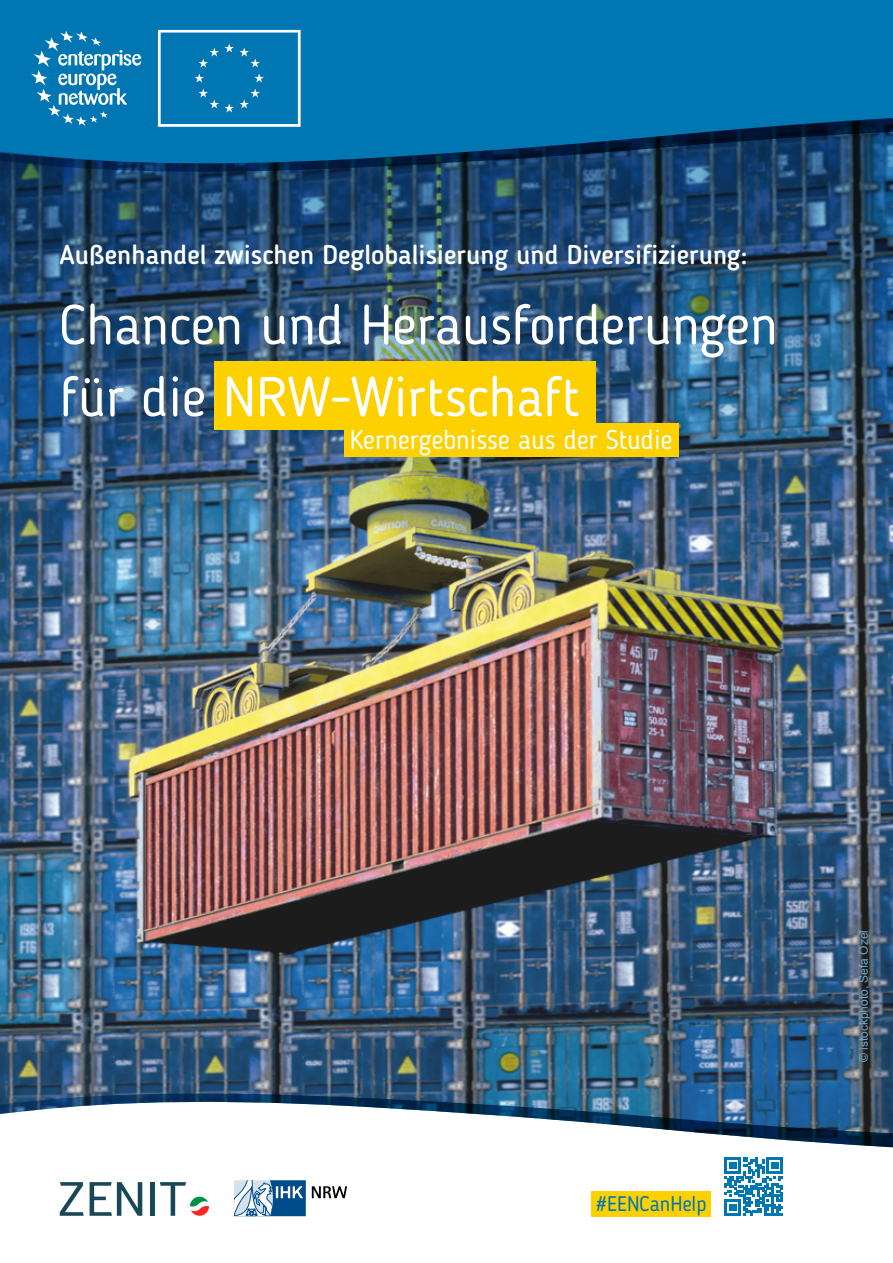
<style>
.page{position:relative;width:893px;height:1263px;background:#fff}
.page>*{position:absolute;margin:0;border:0;box-sizing:border-box;transform-origin:0 0}
.t1{font:55.5px/72px "Blogger Sans";color:#fff}
.t2{font:500 27px "Blogger Sans";color:#fff}
.t3{font:27px "Blogger Sans";color:#fff}
.t4{font:21px "Blogger Sans";color:#0077b3}
.t5{font:12px "Arial";color:#69a9d2}
</style>
<div class="page">
<img style="left:0;top:1054px;width:893px;height:38px">
<img style="left:0;top:173px;width:893px;height:881px">
<div style="left:214px;top:362px;width:381px;height:68px;background:#fdd000"></div>
<div style="left:344px;top:424px;width:335px;height:33px;background:#fdd000"></div>
<div style="left:0;top:0;width:893px;height:117px;background:#0077b3"></div>
<svg style="left:31px;top:31px;width:110px;height:86px;background:#3090c1"></svg>
<svg style="left:158px;top:30px;width:143px;height:87px;background:#1783ba"></svg>
<svg style="left:0;top:1092px;width:893px;height:56px"></svg>
<div style="left:591px;top:1191px;width:120px;height:25px;background:#fdd000"></div>
<svg style="left:0;top:117px;width:893px;height:56px;background:#095889"></svg>
<svg style="left:60px;top:1182px;width:24px;height:34px"></svg>
<svg style="left:90px;top:1182px;width:52px;height:34px"></svg>
<div style="left:150px;top:1182px;width:5px;height:34px;background:#194758"></div>
<svg style="left:160px;top:1182px;width:49px;height:34px"></svg>
<svg style="left:234px;top:1180px;width:72px;height:36px"></svg>
<svg style="left:312px;top:1186px;width:35px;height:12px"></svg>
<svg style="left:725px;top:1157px;width:58px;height:58px"></svg>
<p class="t2" style="left:60px;top:239px;width:690px">Außenhandel zwischen Deglobalisierung und Diversifizierung:</p>
<h1 class="t1" style="left:60px;top:289px;width:720px">Chancen und Herausforderungen für die NRW-Wirtschaft</h1>
<p class="t3" style="left:350px;top:424px;width:324px">Kernergebnisse aus der Studie</p>
<p class="t4" style="left:596px;top:1191px;width:112px">#EENCanHelp</p>
<p class="t4" style="left:596px;top:1204px;width:112px">#EENCanHelp</p>
<p class="t5" style="left:856px;top:1062px;width:134px;rotate:-90deg">© istockphoto, Sefa Ozel</p>
</div>
